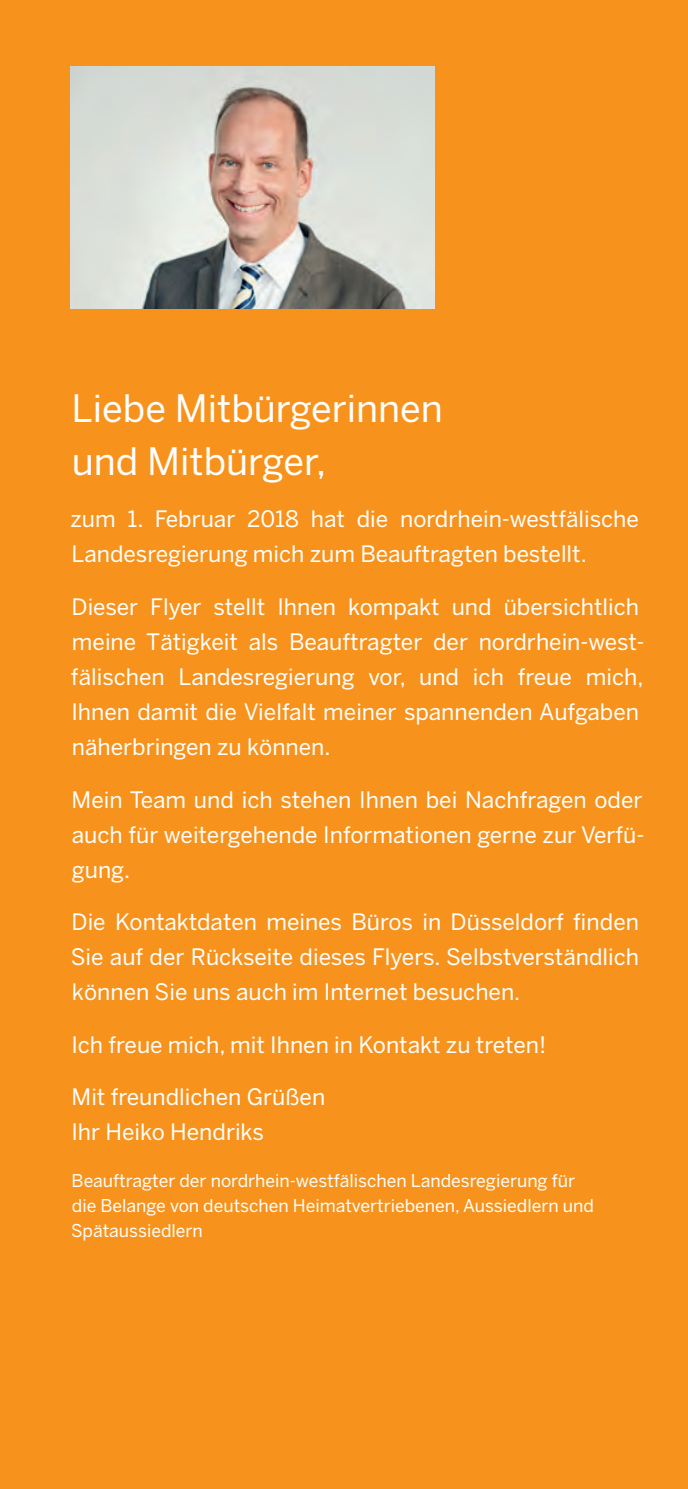
<style>
.page{position:relative;width:688px;height:1489px;background:#fff}
.page>*{position:absolute;margin:0;border:0;box-sizing:border-box;transform-origin:0 0}
.Fließtext{font:37.5px/52.5px "Benton Sans";color:#fff}
.Fließtext-2{font:22.5px/35px "Benton Sans";color:#fff}
.Fließtext-3{font:17.5px/25px "Benton Sans";color:#fff}
</style>
<div class="page">
<div style="left:0;top:0;width:687px;height:1488px;background:#f7931d"></div>
<img style="left:71px;top:66px;width:363px;height:243px">
<p class="Fließtext" style="left:71px;top:382px;width:373px">Liebe Mitbürgerinnen und Mitbürger,</p>
<p class="Fließtext-2" style="left:70px;top:501px;width:570px">zum 1. Februar 2018 hat die nordrhein-westfälische<br>Landesregierung mich zum Beauftragten bestellt.</p>
<p class="Fließtext-2" style="left:71px;top:589px;width:575px">Dieser Flyer stellt Ihnen kompakt und übersichtlich meine Tätigkeit als Beauftragter der nordrhein-west&shy;fälischen Landesregierung vor, und ich freue mich, Ihnen damit die Vielfalt meiner spannenden Aufgaben näherbringen zu können.</p>
<p class="Fließtext-2" style="left:72px;top:781px;width:574px;text-align:justify">Mein Team und ich stehen Ihnen bei Nachfragen oder auch für weitergehende Informationen gerne zur Verfü&shy;gung.</p>
<p class="Fließtext-2" style="left:71px;top:904px;width:569px;text-align:justify">Die Kontaktdaten meines Büros in Düsseldorf finden Sie auf der Rückseite dieses Flyers. Selbstverständlich können Sie uns auch im Internet besuchen.</p>
<p class="Fließtext-2" style="left:71px;top:1026px;width:476px">Ich freue mich, mit Ihnen in Kontakt zu treten!</p>
<p class="Fließtext-2" style="left:71px;top:1079px;width:255px">Mit freundlichen Grüßen<br>Ihr Heiko Hendriks</p>
<p class="Fließtext-3" style="left:71px;top:1167px;width:524px">Beauftragter der nordrhein-westfälischen Landesregierung für die Belange von deutschen Heimatvertriebenen, Aussiedlern und<br>Spätaussiedlern</p>
</div>
